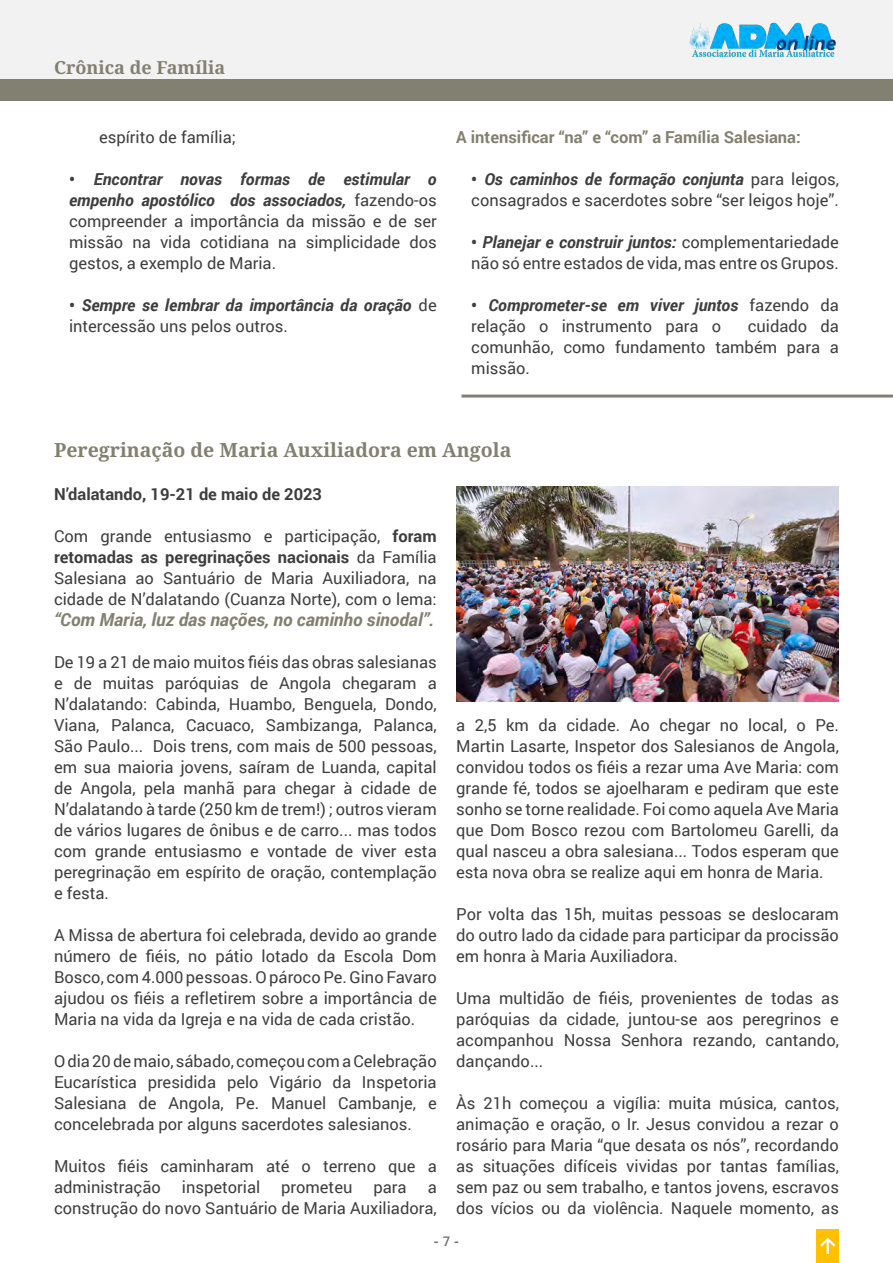
<style>
.page{position:relative;width:893px;height:1263px;background:#fff}
.page>*{position:absolute;margin:0;border:0;box-sizing:border-box;transform-origin:0 0}
.t1{font:700 19.5px "Noto Serif";color:#828070}
.t2{font:italic 700 18px "Roboto";color:#828070}
.t3{font:700 18px "Noto Serif";color:#828070}
.t4{font:16.5px/21px "Roboto";color:#3e3e3f;text-align:justify}
.t5{font:italic 700 16.5px/21px "Roboto";color:#3e3e3f}
.t6{font:700 16.5px "Roboto";color:#828070}
.t7{font:700 16.5px "Roboto";color:#3e3e3f}
.t8{font:700 13.5px "Segoe UI";color:#6d6e70}
.s1{font-weight:700}
.s2{font-weight:700;font-style:italic}
.s3{font-style:normal}
.s4{font-weight:400;font-style:normal}
.s5{font-weight:600}
</style>
<div class="page">
<div style="left:0;top:0;width:893px;height:80px;background:#f2f2f2"></div>
<img style="left:689px;top:22px;width:147px;height:35px">
<div style="left:816px;top:1229px;width:23px;height:34px;background:#ffc000"></div>
<svg style="left:820px;top:1237px;width:16px;height:17px"></svg>
<div style="left:0;top:80px;width:893px;height:20px;background:#828070"></div>
<hr style="left:461px;top:394px;width:432px;height:3px;background:#828070">
<img style="left:456px;top:486px;width:383px;height:215px">
<p class="t3" style="left:54px;top:54px;width:173px">Crônica de Família</p>
<p class="t4" style="left:99px;top:126px;width:139px">espírito de família;</p>
<p class="t4" style="left:69px;top:168px;width:369px"><span class="s1">•</span> <span class="s2">Encontrar novas formas de estimular o empenho apostólico dos associados,</span> fazendo-os compreender a importância da missão e de ser missão na vida cotidiana na simplicidade dos gestos, a exemplo de Maria.</p>
<p class="t5" style="left:69px;top:293px;width:369px"><span class="s3">•</span> Sempre se lembrar da importância da oração <span class="s4">de intercessão uns pelos outros.</span></p>
<p class="t6" style="left:456px;top:125px;width:346px">A intensificar “na” e “com” a Família Salesiana:</p>
<p class="t4" style="left:471px;top:168px;width:369px"><span class="s1">•</span> <span class="s2">Os caminhos de formação conjunta</span> para leigos, consagrados e sacerdotes sobre “ser leigos hoje”.</p>
<p class="t4" style="left:471px;top:231px;width:369px"><span class="s1">•</span> <span class="s2">Planejar e construir juntos:</span> complementariedade não só entre estados de vida, mas entre os Grupos.</p>
<p class="t4" style="left:471px;top:294px;width:369px"><span class="s1">•</span> <span class="s2">Comprometer-se em viver juntos</span> fazendo da relação o instrumento para o</p>
<p class="t4" style="left:471px;top:315px;width:369px;text-indent:277px">cuidado da comunhão, como fundamento também para a missão.</p>
<p class="t1" style="left:54px;top:437px;width:459px">Peregrinação de Maria Auxiliadora em Angola</p>
<p class="t7" style="left:54px;top:482px;width:270px">N’dalatando, 19-21 de maio de 2023</p>
<p class="t4" style="left:54px;top:525px;width:384px">Com grande entusiasmo e participação, <span class="s1">foram retomadas as peregrinações nacionais</span> da Família Salesiana ao Santuário de Maria Auxiliadora, na cidade de N’dalatando (Cuanza Norte), com o lema:</p>
<p class="t2" style="left:54px;top:606px;width:382px">“Com Maria, luz das nações, no caminho sinodal”.</p>
<p class="t4" style="left:54px;top:651px;width:384px">De 19 a 21 de maio muitos fiéis das obras salesianas e de muitas paróquias de Angola chegaram a N’dalatando: Cabinda, Huambo, Benguela, Dondo, Viana, Palanca, Cacuaco, Sambizanga, Palanca, São Paulo... Dois trens, com mais de 500 pessoas, em sua maioria jovens, saíram de Luanda, capital de Angola, pela manhã para chegar à cidade de N’dalatando à tarde (250 km de trem!) ; outros vieram de vários lugares de ônibus e de carro... mas todos com grande entusiasmo e vontade de viver esta peregrinação em espírito de oração, contemplação e festa.</p>
<p class="t4" style="left:54px;top:924px;width:384px">A Missa de abertura foi celebrada, devido ao grande número de fiéis, no pátio lotado da Escola Dom Bosco, com 4.000 pessoas. O pároco Pe. Gino Favaro ajudou os fiéis a refletirem sobre a importância de Maria na vida da Igreja e na vida de cada cristão.</p>
<p class="t4" style="left:54px;top:1050px;width:384px">O dia 20 de maio, sábado, começou com a Celebração Eucarística presidida pelo Vigário da Inspetoria Salesiana de Angola, Pe. Manuel Cambanje, e concelebrada por alguns sacerdotes salesianos.</p>
<p class="t4" style="left:54px;top:1155px;width:384px">Muitos fiéis caminharam até o terreno que a administração</p>
<p class="t4" style="left:456px;top:714px;width:384px">a 2,5 km da cidade. Ao chegar no local, o Pe.<br>Martin Lasarte, Inspetor dos Salesianos de Angola, convidou todos os fiéis a rezar uma Ave Maria: com grande fé, todos se ajoelharam e pediram que este sonho se torne realidade. Foi como aquela Ave Maria que Dom Bosco rezou com Bartolomeu Garelli, da qual nasceu a obra salesiana... Todos esperam que esta nova obra se realize aqui em honra de Maria.</p>
<p class="t4" style="left:456px;top:903px;width:384px">Por volta das 15h, muitas pessoas se deslocaram do outro lado da cidade para participar da procissão em honra à Maria Auxiliadora.</p>
<p class="t4" style="left:456px;top:987px;width:384px">Uma multidão de fiéis, provenientes de todas as paróquias da cidade, juntou-se aos peregrinos e acompanhou Nossa Senhora rezando, cantando, dançando...</p>
<p class="t4" style="left:456px;top:1092px;width:384px">Às 21h começou a vigília: muita música, cantos, animação e oração, o Ir. Jesus convidou a rezar o rosário para Maria “que desata os nós”, recordando as situações difíceis vividas por tantas famílias, sem paz ou sem trabalho, e tantos jovens, escravos dos vícios ou da violência. Naquele momento, as</p>
<p class="t4" style="left:182px;top:1176px;width:80px">inspetorial</p>
<p class="t4" style="left:281px;top:1176px;width:73px">prometeu</p>
<p class="t4" style="left:373px;top:1176px;width:35px">para</p>
<p class="t4" style="left:54px;top:1176px;width:384px;text-align:right">a<br>construção do novo Santuário de Maria Auxiliadora,</p>
<p class="t8" style="left:434px;top:1229px;width:27px">- <span class="s5">7</span> -</p>
</div>
